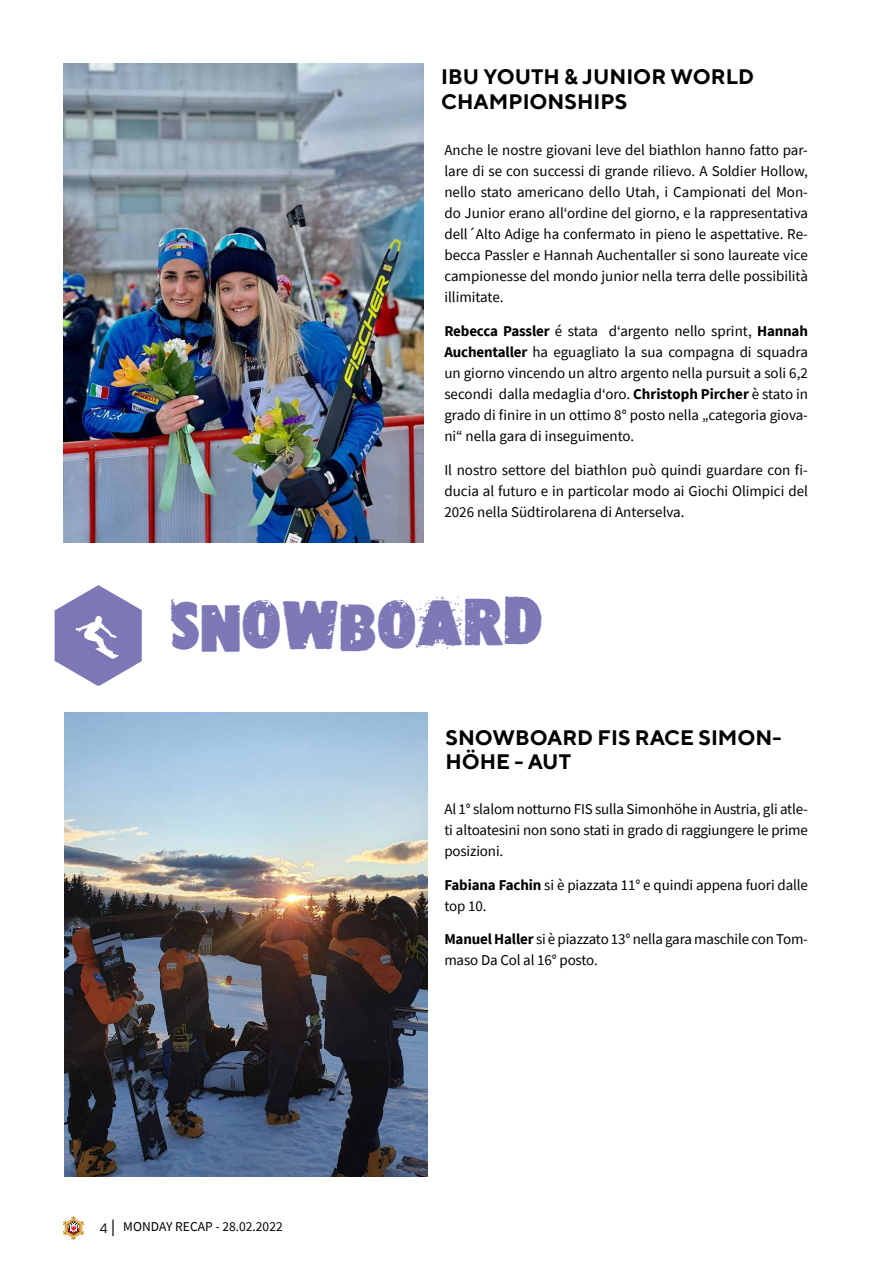
<style>
.page{position:relative;width:893px;height:1263px;background:#fff}
.page>*{position:absolute;margin:0;border:0;box-sizing:border-box;transform-origin:0 0}
.t1{font:45px "Freepress";color:#7d79b6}
.t2{font:700 21px/24px "TT Norms";color:#000}
.t3{font:15px/21px "Source Sans Pro";letter-spacing:-.01em;color:#000;text-align:justify}
.t4{font:13.5px "Source Sans Pro";color:#000}
.s1{font-weight:700}
.s2{font-family:"TT Norms"}
.s3{font-family:"Myriad Pro";font-size:16.5px}
</style>
<div class="page">
<svg style="left:63px;top:1216px;width:21px;height:24px"></svg>
<svg style="left:55px;top:585px;width:87px;height:101px"></svg>
<img style="left:65px;top:713px;width:362px;height:464px">
<img style="left:64px;top:64px;width:359px;height:479px">
<h2 class="t2" style="left:441px;top:63px;width:314px;line-height:25.5px">IBU YOUTH &amp; JUNIOR WORLD<br>CHAMPIONSHIPS</h2>
<p class="t3" style="left:444px;top:140px;width:365px">Anche le nostre giovani leve del biathlon hanno fatto par&shy;lare di se con successi di grande rilievo. A Soldier Hollow, nello stato americano dello Utah, i Campionati del Mon&shy;do Junior erano all‘ordine del giorno, e la rappresentativa dell´Alto Adige ha confermato in pieno le aspettative. Re&shy;becca Passler e Hannah Auchentaller si sono laureate vice campionesse del mondo junior nella terra delle possibilità illimitate.</p>
<p class="t3" style="left:444px;top:320px;width:365px"><span class="s1">Rebecca Passler</span> é stata d‘argento nello sprint, <span class="s1">Hannah Auchentaller</span> ha eguagliato la sua compagna di squadra un giorno vincendo un altro argento nella pursuit a soli 6,2 secondi dalla medaglia d‘oro. <span class="s1">Christoph Pircher</span> è stato in grado di finire in un ottimo 8° posto nella „categoria giova&shy;ni“ nella gara di inseguimento.</p>
<p class="t3" style="left:444px;top:459px;width:365px">Il nostro settore del biathlon può quindi guardare con fi&shy;ducia al futuro e in particolar modo ai Giochi Olimpici del 2026 nella Südtirolarena di Anterselva.</p>
<h1 class="t1" style="left:170px;top:595px;width:374px">SNOWBOARD</h1>
<h2 class="t2" style="left:445px;top:725px;width:337px">SNOWBOARD FIS RACE SIMON-<br>HÖHE - AUT</h2>
<p class="t4" style="left:100px;top:1218px;width:184px"><span class="s2">4</span> <span class="s3">|</span> MONDAY RECAP - 28.02.2022</p>
<p class="t3" style="left:444px;top:798px;width:365px">Al 1° slalom notturno FIS sulla Simonhöhe in Austria, gli atle&shy;ti altoatesini non sono stati in grado di raggiungere le prime posizioni.</p>
<p class="t3" style="left:444px;top:874px;width:365px"><span class="s1">Fabiana Fachin</span> si è piazzata 11° e quindi appena fuori dalle top 10.</p>
<p class="t3" style="left:444px;top:929px;width:365px"><span class="s1">Manuel Haller</span> si è piazzato 13° nella gara maschile con Tom&shy;maso Da Col al 16° posto.</p>
</div>
